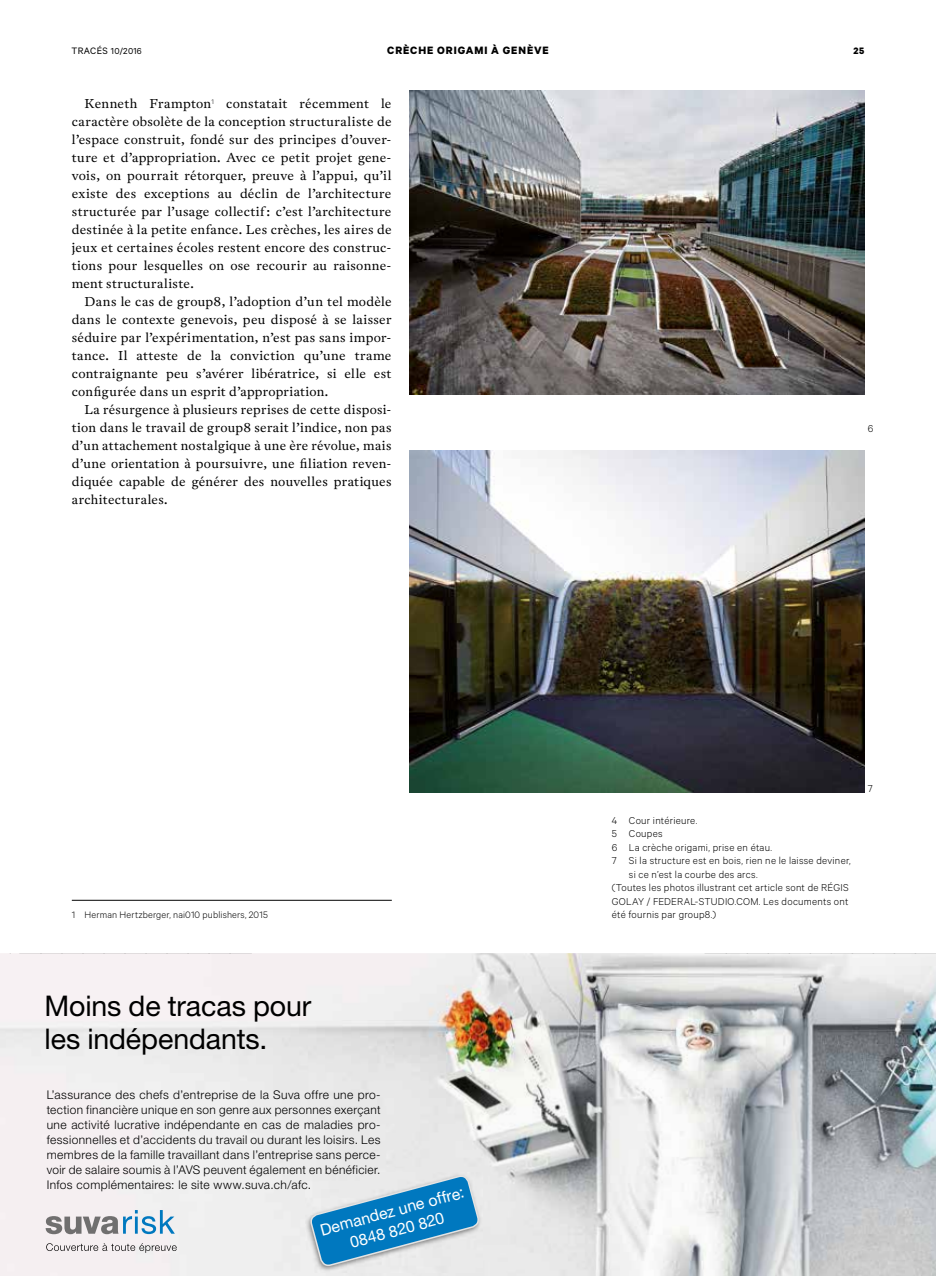
<style>
.page{position:relative;width:936px;height:1276px;background:#fff}
.page>*{position:absolute;margin:0;border:0;box-sizing:border-box;transform-origin:0 0}
.t1{font:28.5px/33px "Helvetica Neue LT Std";letter-spacing:-.005em;color:#000}
.t2{font:16.05px/19.5px "Helvetica Neue LT Std";color:#fff;text-align:center}
.t3{font:300 12.75px/18px "Antwerp";letter-spacing:.025em;color:#000;text-align:justify}
.t4{font:300 12px/15px "Helvetica Neue LT Std";letter-spacing:.035em;color:#000;text-align:justify}
.t5{font:700 12px "Calibre";letter-spacing:.075em;color:#000}
.t6{font:300 11.25px "Calibre";letter-spacing:.02em;color:#000}
.t7{font:300 10.5px "Calibre";letter-spacing:.015em;color:#000}
.t8{font:700 10.5px "Calibre";color:#000}
.t9{font:9.75px "Calibre";letter-spacing:.03em;color:#000}
.s1{font-size:10.5px}
</style>
<div class="page">
<img style="left:409px;top:450px;width:455px;height:342px">
<img style="left:409px;top:90px;width:455px;height:304px">
<hr style="left:72px;top:900px;width:320px;height:1px;background:#000">
<img style="left:0;top:953px;width:935px;height:323px">
<img style="left:305px;top:1173px;width:177px;height:99px">
<svg style="left:309px;top:1170px;width:171px;height:101px;background:#78b1d2"></svg>
<svg style="left:46px;top:1243px;width:131px;height:9px"></svg>
<svg style="left:46px;top:1210px;width:129px;height:24px"></svg>
<svg style="left:19px;top:953px;width:233px;height:1px"></svg>
<svg style="left:704px;top:953px;width:232px;height:1px"></svg>
<p class="t5" style="left:387px;top:43px;width:163px">CRÈCHE ORIGAMI À GENÈVE</p>
<p class="t9" style="left:71px;top:45px;width:72px"><span class="s1">TRACÉS</span> 10/2016</p>
<p class="t8" style="left:853px;top:44px;width:12px">25</p>
<p class="t3" style="left:72px;top:94px;width:321px;text-indent:13px">Kenneth Frampton<sup>1</sup> constatait récemment le caractère obsolète de la conception structuraliste de l’espace construit, fondé sur des principes d’ouver&shy;ture et d’appropriation. Avec ce petit projet gene&shy;vois, on pourrait rétorquer, preuve à l’appui, qu’il existe des exceptions au déclin de l’architecture structurée par l’usage collectif: c’est l’architecture destinée à la petite enfance. Les crèches, les aires de jeux et certaines écoles restent encore des construc&shy;tions pour lesquelles on ose recourir au raisonne&shy;ment structuraliste.</p>
<p class="t3" style="left:72px;top:292px;width:321px;text-indent:13px">Dans le cas de group8, l’adoption d’un tel modèle dans le contexte genevois, peu disposé à se laisser séduire par l’expérimentation, n’est pas sans impor&shy;tance. Il atteste de la conviction qu’une trame contraignante peu s’avérer libératrice, si elle est configurée dans un esprit d’appropriation.</p>
<p class="t3" style="left:72px;top:400px;width:321px;text-indent:13px">La résurgence à plusieurs reprises de cette disposi&shy;tion dans le travail de group8 serait l’indice, non pas d’un attachement nostalgique à une ère révolue, mais d’une orientation à poursuivre, une filiation reven&shy;diquée capable de générer des nouvelles pratiques architecturales.</p>
<p class="t7" style="left:72px;top:909px;width:197px">1 Herman Hertzberger, nai010 publishers, 2015</p>
<h1 class="t1" style="left:45px;top:989px;width:268px">Moins de tracas pour les indépendants.</h1>
<p class="t4" style="left:47px;top:1086px;width:335px">L’assurance des chefs d’entreprise de la Suva offre une pro&shy;tection financière unique en son genre aux personnes exerçant une activité lucrative indépendante en cas de maladies pro&shy;fessionnelles et d’accidents du travail ou durant les loisirs. Les membres de la famille travaillant dans l’entreprise sans perce&shy;voir de salaire soumis à l’AVS peuvent également en bénéficier.<br>Infos complémentaires: le site www.suva.ch/afc.</p>
<p class="t2" style="left:318px;top:1220px;width:150px;rotate:-15deg">Demandez une offre:<br>0848 820 820</p>
<p class="t6" style="left:867px;top:422px;width:7px">6</p>
<p class="t6" style="left:612px;top:813px;width:87px">4 Cour intérieure.</p>
<p class="t6" style="left:612px;top:827px;width:52px">5 Coupes</p>
<p class="t6" style="left:612px;top:840px;width:162px">6 La crèche origami, prise en étau.</p>
<p class="t6" style="left:612px;top:854px;width:240px">7 Si la structure est en bois, rien ne le laisse deviner,</p>
<p class="t6" style="left:629px;top:867px;width:130px">si ce n’est la courbe des arcs.</p>
<p class="t6" style="left:612px;top:881px;width:238px">(Toutes les photos illustrant cet article sont de RÉGIS</p>
<p class="t6" style="left:612px;top:894px;width:238px">GOLAY / FEDERAL-STUDIO.COM. Les documents ont</p>
<p class="t6" style="left:612px;top:908px;width:106px">été fournis par group8.)</p>
<p class="t6" style="left:867px;top:782px;width:6px">7</p>
</div>
